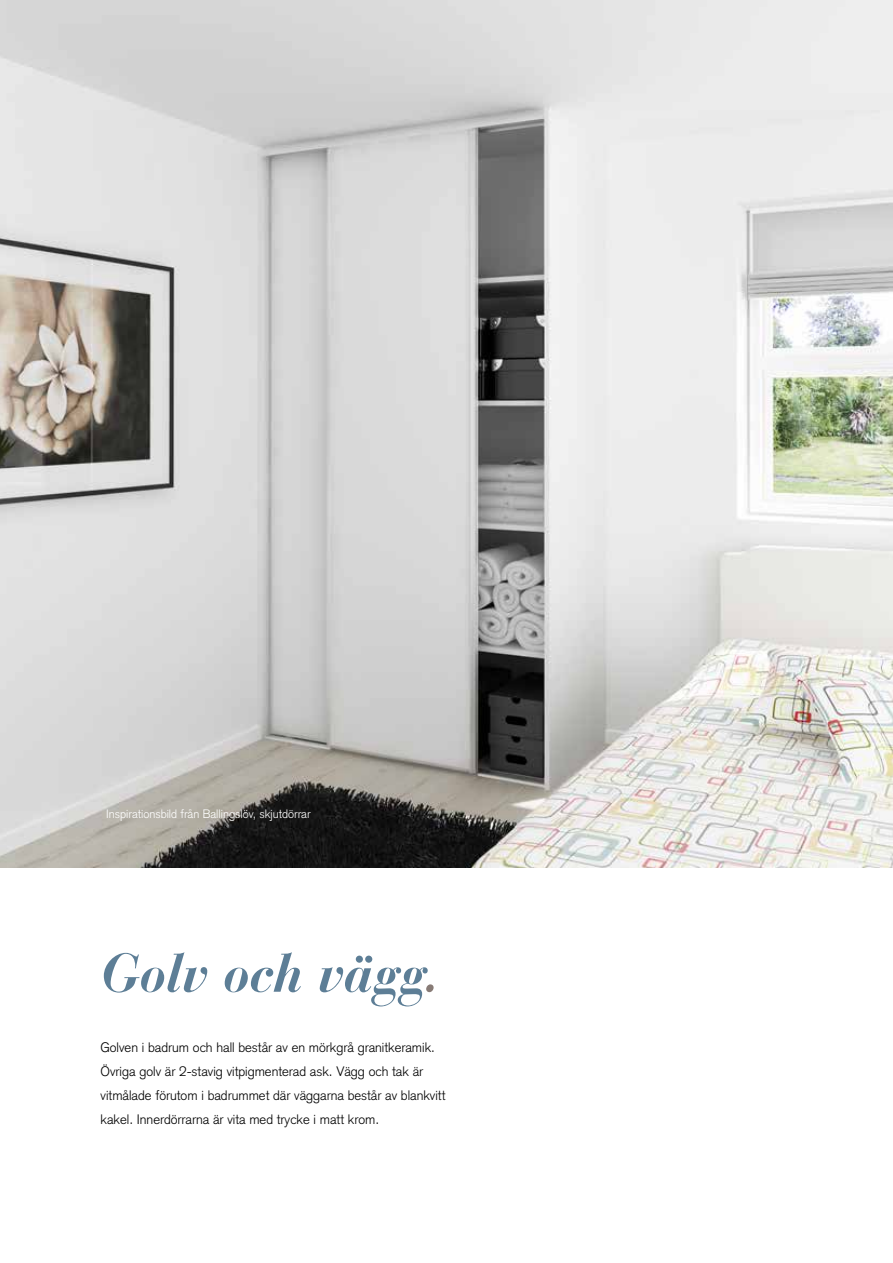
<style>
.page{position:relative;width:893px;height:1263px;background:#fff}
.page>*{position:absolute;margin:0;border:0;box-sizing:border-box;transform-origin:0 0}
.t1{font:italic 700 54px "Bauer Bodoni Std";letter-spacing:-.01em;color:#5d7e96}
.t2{font:300 13.5px/24px "Akzidenz Grotesk";color:#000}
.t3{font:300 12px "Akzidenz Grotesk";color:#fff}
.s1{color:#887b76}
</style>
<div class="page">
<img style="left:0;top:0;width:893px;height:867px">
<p class="t3" style="left:106px;top:807px;width:206px">Inspirationsbild från Ballingslöv, skjutdörrar</p>
<h1 class="t1" style="left:101px;top:940px;width:341px">Golv och vägg<span class="s1">.</span></h1>
<p class="t2" style="left:101px;top:1035px;width:346px">Golven i badrum och hall består av en mörkgrå granitkeramik.<br>Övriga golv är 2-stavig vitpigmenterad ask. Vägg och tak är vitmålade förutom i badrummet där väggarna består av blankvitt kakel. Innerdörrarna är vita med trycke i matt krom.</p>
</div>
